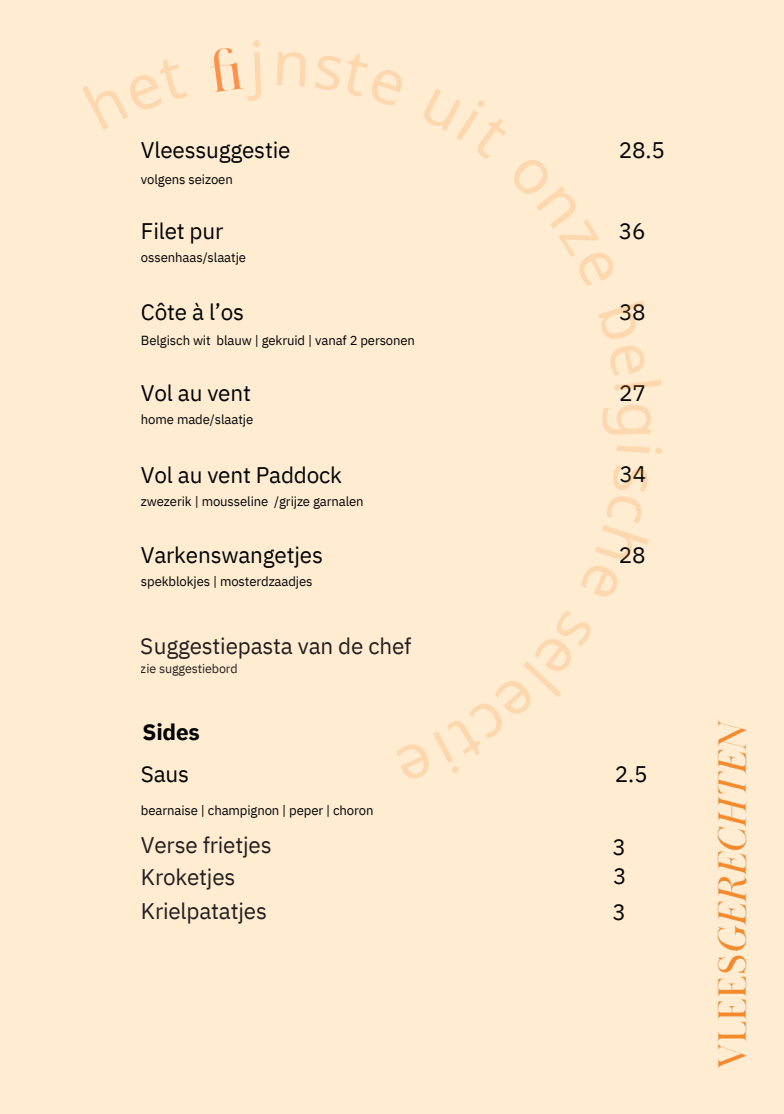
<style>
.page{position:relative;width:784px;height:1114px;background:#ffecd1}
.page>*{position:absolute;margin:0;border:0;box-sizing:border-box;transform-origin:0 0}
.t1{font:22.5px "IBM Plex Sans";letter-spacing:-.01em;color:#000305}
.t2{font:22.5px "IBM Plex Sans";letter-spacing:-.01em;color:#231f20}
.t3{font:700 22.5px "IBM Plex Sans";letter-spacing:-.01em;color:#000305}
.t4{font:13px "IBM Plex Sans";letter-spacing:-.01em;color:#000305}
.t5{font:12.5px "IBM Plex Sans";letter-spacing:-.01em;color:#231f20}
</style>
<div class="page">
<svg style="left:211px;top:48px;width:33px;height:44px"></svg>
<img style="left:717px;top:719px;width:30px;height:350px">
<h2 class="t1" style="left:141px;top:135px;width:151px">Vleessuggestie</h2>
<p class="t4" style="left:141px;top:170px;width:93px">volgens seizoen</p>
<p class="t1" style="left:141px;top:216px;width:84px">Filet pur</p>
<p class="t4" style="left:141px;top:248px;width:107px">ossenhaas/slaatje</p>
<p class="t1" style="left:141px;top:297px;width:105px">Côte à l’os</p>
<p class="t4" style="left:141px;top:331px;width:276px">Belgisch wit blauw | gekruid | vanaf 2 personen</p>
<p class="t1" style="left:141px;top:378px;width:111px">Vol au vent</p>
<p class="t4" style="left:141px;top:410px;width:114px">home made/slaatje</p>
<p class="t1" style="left:141px;top:460px;width:203px">Vol au vent Paddock</p>
<p class="t4" style="left:141px;top:493px;width:224px">zwezerik | mousseline /grijze garnalen</p>
<p class="t1" style="left:141px;top:540px;width:184px">Varkenswangetjes</p>
<p class="t4" style="left:141px;top:572px;width:173px">spekblokjes | mosterdzaadjes</p>
<h1 class="t2" style="left:141px;top:631px;width:272px">Suggestiepasta van de chef</h1>
<p class="t5" style="left:141px;top:660px;width:98px">zie suggestiebord</p>
<p class="t3" style="left:143px;top:717px;width:59px">Sides</p>
<p class="t1" style="left:141px;top:758px;width:50px">Saus</p>
<p class="t4" style="left:141px;top:802px;width:234px">bearnaise | champignon | peper | choron</p>
<p class="t2" style="left:141px;top:830px;width:132px">Verse frietjes</p>
<p class="t2" style="left:141px;top:862px;width:96px">Kroketjes</p>
<p class="t2" style="left:141px;top:895px;width:128px">Krielpatatjes</p>
<p class="t1" style="left:619px;top:135px;width:48px">28.5</p>
<p class="t1" style="left:619px;top:216px;width:28px">36</p>
<p class="t1" style="left:619px;top:297px;width:28px">38</p>
<p class="t1" style="left:619px;top:378px;width:28px">27</p>
<p class="t1" style="left:619px;top:459px;width:28px">34</p>
<p class="t1" style="left:619px;top:540px;width:28px">28</p>
<h2 class="t1" style="left:615px;top:758px;width:34px">2.5</h2>
<p class="t1" style="left:612px;top:832px;width:15px">3</p>
<p class="t1" style="left:613px;top:861px;width:15px">3</p>
<p class="t1" style="left:612px;top:896px;width:15px">3</p>
</div>
